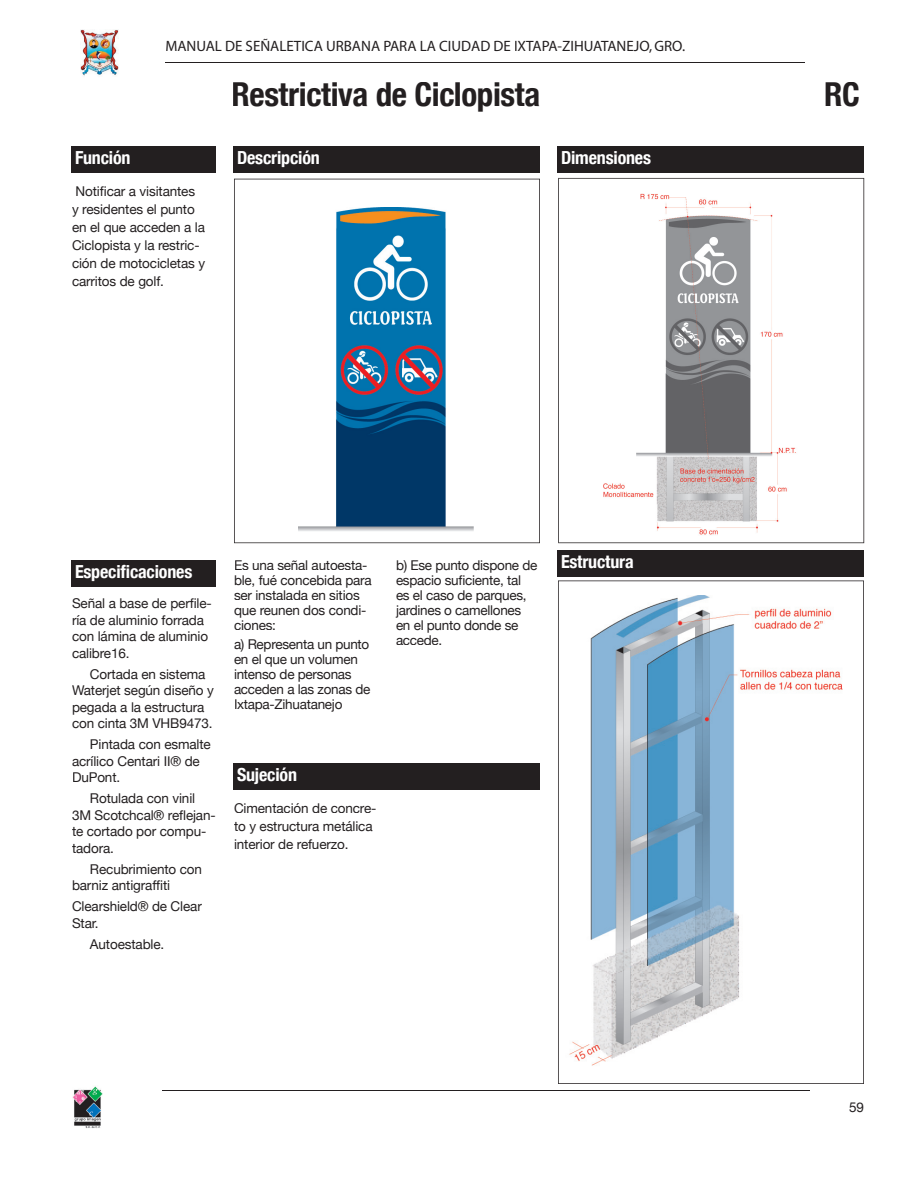
<style>
.page{position:relative;width:918px;height:1188px;background:#fff}
.page>*{position:absolute;margin:0;border:0;box-sizing:border-box;transform-origin:0 0}
.t1{font:700 condensed 33px "Helvetica Neue";letter-spacing:-.01em;color:#231f20}
.t2{font:700 condensed 18px "Helvetica Neue";letter-spacing:-.01em;color:#fff}
.t3{font:15px "Myriad";color:#231f20}
.t4{font:13.5px/15px "Helvetica Neue";letter-spacing:-.01em;color:#231f20}
</style>
<div class="page">
<hr style="left:162px;top:1091px;width:648px;height:1px;background:#231f20">
<hr style="left:165px;top:62px;width:640px;height:1px;background:#231f20">
<img style="left:80px;top:29px;width:39px;height:47px">
<img style="left:72px;top:1086px;width:30px;height:42px">
<div style="left:72px;top:146px;width:144px;height:27px;background:#231f20"></div>
<div style="left:558px;top:146px;width:306px;height:27px;background:#231f20"></div>
<div style="left:234px;top:146px;width:306px;height:27px;background:#231f20"></div>
<div style="left:72px;top:560px;width:144px;height:27px;background:#231f20"></div>
<svg style="left:234px;top:179px;width:306px;height:364px"></svg>
<svg style="left:558px;top:178px;width:306px;height:365px"></svg>
<div style="left:234px;top:763px;width:306px;height:27px;background:#231f20"></div>
<img style="left:299px;top:208px;width:175px;height:324px">
<img style="left:603px;top:194px;width:195px;height:347px">
<svg style="left:558px;top:580px;width:306px;height:504px"></svg>
<img style="left:563px;top:595px;width:280px;height:482px">
<div style="left:558px;top:550px;width:306px;height:27px;background:#231f20"></div>
<p class="t3" style="left:165px;top:39px;width:521px">MANUAL DE SEÑALETICA URBANA PARA LA CIUDAD DE IXTAPA-ZIHUATANEJO, GRO.</p>
<h1 class="t1" style="left:231px;top:75px;width:310px">Restrictiva de Ciclopista</h1>
<h1 class="t1" style="left:824px;top:75px;width:37px">RC</h1>
<h2 class="t2" style="left:75px;top:147px;width:57px">Función</h2>
<p class="t4" style="left:72px;top:182px;width:135px;line-height:18px">Notificar a visitantes<br>y residentes el punto en el que acceden a la<br>Ciclopista y la restric&shy;ción de motocicletas y carritos de golf.</p>
<h2 class="t2" style="left:237px;top:147px;width:84px">Descripción</h2>
<h2 class="t2" style="left:561px;top:147px;width:92px">Dimensiones</h2>
<h2 class="t2" style="left:75px;top:561px;width:119px">Especificaciones</h2>
<p class="t4" style="left:72px;top:595px;width:141px;line-height:16.5px">Señal a base de perfile&shy;ría de aluminio forrada con lámina de aluminio calibre16.</p>
<p class="t4" style="left:72px;top:666px;width:143px;line-height:16.5px;text-indent:18px">Cortada en sistema<br>Waterjet según diseño y pegada a la estructura con cinta 3M VHB9473.</p>
<p class="t4" style="left:72px;top:736px;width:140px;line-height:16.5px;text-indent:18px">Pintada con esmalte acrílico Centari II® de<br>DuPont.</p>
<p class="t4" style="left:72px;top:790px;width:145px;line-height:16.5px;text-indent:18px">Rotulada con vinil<br>3M Scotchcal® reflejan&shy;te cortado por compu&shy;tadora.</p>
<p class="t4" style="left:72px;top:861px;width:132px;line-height:16.5px;text-indent:18px">Recubrimiento con barniz antigraffiti</p>
<p class="t4" style="left:72px;top:898px;width:131px;line-height:16.5px">Clearshield® de Clear<br>Star.</p>
<p class="t4" style="left:90px;top:937px;width:76px">Autoestable.</p>
<p class="t4" style="left:234px;top:557px;width:139px">Es una señal autoesta&shy;ble, fué concebida para ser instalada en sitios que reunen dos condi&shy;ciones:</p>
<p class="t4" style="left:234px;top:637px;width:138px">a) Representa un punto en el que un volumen intenso de personas acceden a las zonas de<br>Ixtapa-Zihuatanejo</p>
<h2 class="t2" style="left:237px;top:764px;width:62px">Sujeción</h2>
<p class="t4" style="left:234px;top:799px;width:144px;line-height:18px">Cimentación de concre&shy;to y estructura metálica interior de refuerzo.</p>
<p class="t4" style="left:396px;top:557px;width:143px">b) Ese punto dispone de espacio suficiente, tal es el caso de parques, jardines o camellones en el punto donde se accede.</p>
<h2 class="t2" style="left:561px;top:551px;width:74px">Estructura</h2>
<p class="t4" style="left:849px;top:1100px;width:16px">59</p>
</div>
